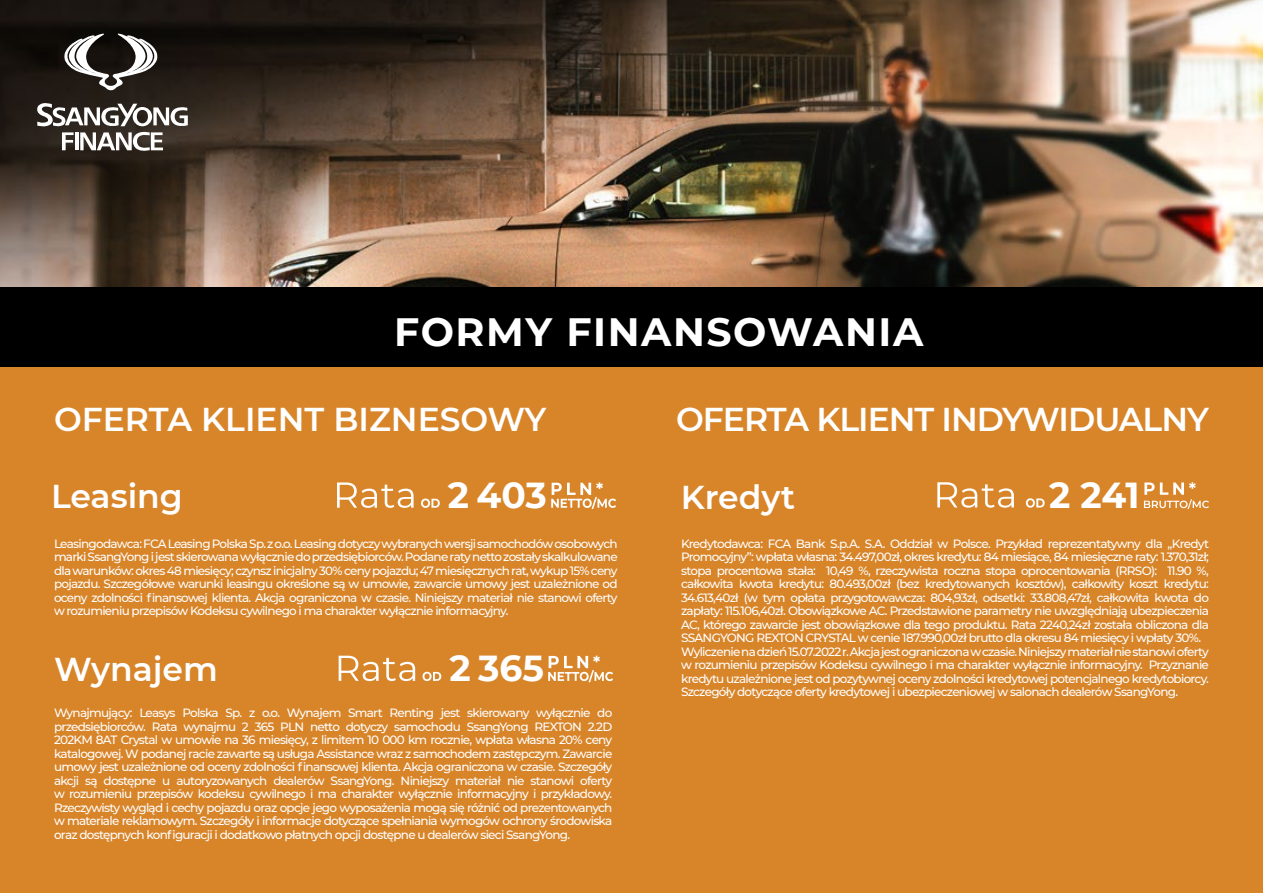
<style>
.page{position:relative;width:1263px;height:893px;background:#fff}
.page>*{position:absolute;margin:0;border:0;box-sizing:border-box;transform-origin:0 0}
.t1{font:700 39.45px "Montserrat";letter-spacing:.04em;color:#fff}
.t2{font:700 36.15px "Montserrat";letter-spacing:-.005em;color:#fff}
.t3{font:600 33px "Montserrat";letter-spacing:-.01em;color:#fff}
.t4{font:600 33px "Montserrat";letter-spacing:-.03em;color:#fff}
.t5{font:500 12px/13.5px "Montserrat";letter-spacing:-.06em;color:#fff;text-align:justify}
</style>
<div class="page">
<img style="left:0;top:0;width:1263px;height:288px">
<div style="left:0;top:327px;width:1263px;height:566px;background:#d8852a"></div>
<svg style="left:64px;top:33px;width:94px;height:57px"></svg>
<svg style="left:34px;top:101px;width:154px;height:50px"></svg>
<div style="left:0;top:288px;width:1263px;height:79px;background:#000"></div>
<svg style="left:337px;top:482px;width:77px;height:26px"></svg>
<svg style="left:421px;top:499px;width:19px;height:9px"></svg>
<svg style="left:551px;top:482px;width:65px;height:27px"></svg>
<svg style="left:339px;top:656px;width:76px;height:25px"></svg>
<svg style="left:422px;top:672px;width:19px;height:9px"></svg>
<svg style="left:548px;top:656px;width:65px;height:26px"></svg>
<svg style="left:937px;top:482px;width:77px;height:26px"></svg>
<svg style="left:1026px;top:498px;width:19px;height:10px"></svg>
<svg style="left:1144px;top:482px;width:65px;height:27px"></svg>
<h1 class="t1" style="left:394px;top:303px;width:531px">FORMY FINANSOWANIA</h1>
<h3 class="t3" style="left:54px;top:396px;width:494px">OFERTA KLIENT BIZNESOWY</h3>
<h3 class="t4" style="left:676px;top:396px;width:534px">OFERTA KLIENT INDYWIDUALNY</h3>
<h2 class="t2" style="left:448px;top:469px;width:100px">2 403</h2>
<h2 class="t2" style="left:1049px;top:469px;width:92px">2 241</h2>
<h3 class="t3" style="left:51px;top:473px;width:133px">Leasing</h3>
<p class="t5" style="left:54px;top:536px;width:565px">Leasingodawca: FCA Leasing Polska Sp. z o.o. Leasing dotyczy wybranych wersji samochodów osobowych marki SsangYong i jest skierowana wyłącznie do przedsiębiorców. Podane raty netto zostały skalkulowane dla warunków: okres 48 miesięcy; czynsz inicjalny 30% ceny pojazdu; 47 miesięcznych rat, wykup 15% ceny pojazdu. Szczegółowe warunki leasingu określone są w umowie, zawarcie umowy jest uzależnione od oceny zdolności finansowej klienta. Akcja ograniczona w czasie. Niniejszy materiał nie stanowi oferty w rozumieniu przepisów Kodeksu cywilnego i ma charakter wyłącznie informacyjny.</p>
<h3 class="t3" style="left:54px;top:646px;width:165px">Wynajem</h3>
<p class="t5" style="left:54px;top:706px;width:560px">Wynajmujący: Leasys Polska Sp. z o.o. Wynajem Smart Renting jest skierowany wyłącznie do przedsiębiorców. Rata wynajmu 2 365 PLN netto dotyczy samochodu SsangYong REXTON 2.2D 202KM 8AT Crystal w umowie na 36 miesięcy, z limitem 10 000 km rocznie, wpłata własna 20% ceny katalogowej. W podanej racie zawarte są usługa Assistance wraz z samochodem zastępczym. Zawarcie umowy jest uzależnione od oceny zdolności finansowej klienta. Akcja ograniczona w czasie. Szczegóły akcji są dostępne u autoryzowanych dealerów SsangYong. Niniejszy materiał nie stanowi oferty w rozumieniu przepisów kodeksu cywilnego i ma charakter wyłącznie informacyjny i przykładowy.<br>Rzeczywisty wygląd i cechy pojazdu oraz opcje jego wyposażenia mogą się różnić od prezentowanych w materiale reklamowym. Szczegóły i informacje dotyczące spełniania wymogów ochrony środowiska oraz dostępnych konfiguracji i dodatkowo płatnych opcji dostępne u dealerów sieci SsangYong.</p>
<h3 class="t3" style="left:681px;top:474px;width:116px">Kredyt</h3>
<p class="t5" style="left:681px;top:536px;width:529px;text-align:left">Kredytodawca: FCA Bank S.p.A. S.A. Oddział w Polsce. Przykład reprezentatywny dla „Kredyt Promocyjny”: wpłata własna: 34.497,00zł, okres kredytu: 84 miesiące, 84 miesięczne raty: 1.370,31zł; stopa procentowa stała: 10,49 %, rzeczywista roczna stopa oprocentowania (RRSO): 11.90 %, całkowita kwota kredytu: 80.493,00zł (bez kredytowanych kosztów), całkowity koszt kredytu:<br>34.613,40zł (w tym opłata przygotowawcza: 804,93zł, odsetki: 33.808,47zł, całkowita kwota do zapłaty: 115.106,40zł. Obowiązkowe AC. Przedstawione parametry nie uwzględniają ubezpieczenia AC, którego zawarcie jest obowiązkowe dla tego produktu. Rata 2240,24zł została obliczona dla SSANGYONG REXTON CRYSTAL w cenie 187.990,00zł brutto dla okresu 84 miesięcy i wpłaty 30%.<br>Wyliczenie na dzień 15.07.2022 r. Akcja jest ograniczona w czasie. Niniejszy materiał nie stanowi oferty w rozumieniu przepisów Kodeksu cywilnego i ma charakter wyłącznie informacyjny. Przyznanie kredytu uzależnione jest od pozytywnej oceny zdolności kredytowej potencjalnego kredytobiorcy.<br>Szczegóły dotyczące oferty kredytowej i ubezpieczeniowej w salonach dealerów SsangYong.</p>
<h2 class="t2" style="left:449px;top:642px;width:96px">2 365</h2>
</div>
